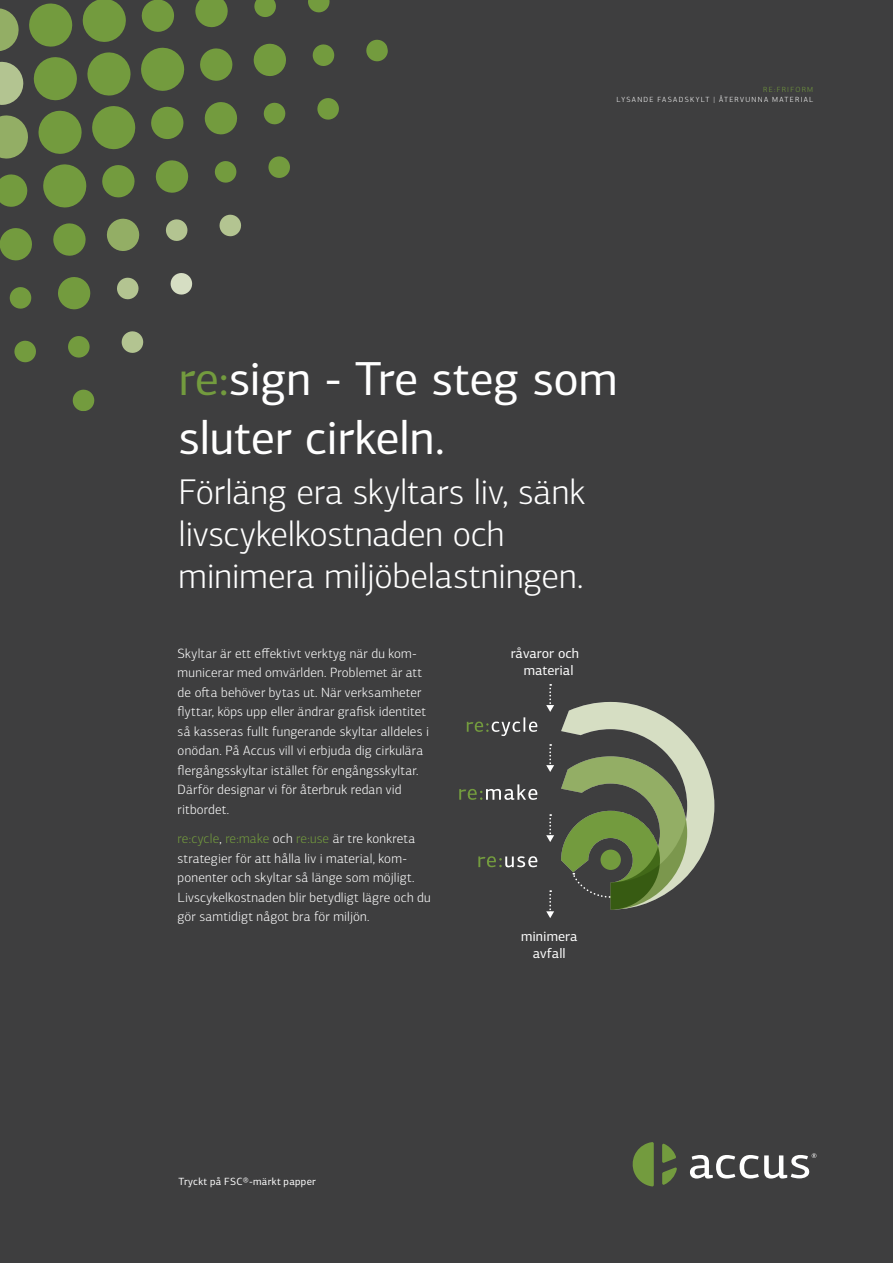
<style>
.page{position:relative;width:893px;height:1263px;background:#3e3e3f}
.page>*{position:absolute;margin:0;border:0;box-sizing:border-box;transform-origin:0 0}
.t1{font:48px/58.5px "PF Centro Sans Pro";letter-spacing:-.01em;color:#fff}
.t2{font:300 36px/42px "PF Centro Sans Pro";letter-spacing:-.005em;color:#fff}
.t3{font:13.95px/16.8px "PF Centro Sans Pro";color:#fff;text-align:center}
.t4{font:300 13.5px/19.5px "PF Centro Sans Pro";letter-spacing:.015em;color:#fff}
.t5{font:10.5px "PF Centro Sans Pro";letter-spacing:.025em;color:#fff}
.t6{font:300 7.5px "PF Centro Sans Pro";letter-spacing:.175em;color:#fff}
.t7{font:300 7.5px "PF Centro Sans Pro";letter-spacing:.175em;color:#739b3e}
.s1{color:#739b3e}
</style>
<div class="page">
<svg style="left:632px;top:1142px;width:22px;height:44px"></svg>
<svg style="left:662px;top:1144px;width:15px;height:41px"></svg>
<svg style="left:690px;top:1153px;width:126px;height:25px"></svg>
<svg style="left:33px;top:57px;width:44px;height:44px"></svg>
<svg style="left:29px;top:3px;width:44px;height:44px"></svg>
<svg style="left:141px;top:47px;width:44px;height:44px"></svg>
<svg style="left:87px;top:52px;width:44px;height:44px"></svg>
<svg style="left:82px;top:0;width:44px;height:42px"></svg>
<svg style="left:200px;top:48px;width:33px;height:33px"></svg>
<svg style="left:253px;top:43px;width:33px;height:33px"></svg>
<svg style="left:195px;top:0;width:33px;height:28px"></svg>
<svg style="left:141px;top:0;width:33px;height:32px"></svg>
<svg style="left:312px;top:44px;width:23px;height:22px"></svg>
<svg style="left:308px;top:0;width:22px;height:13px"></svg>
<svg style="left:366px;top:39px;width:22px;height:23px"></svg>
<svg style="left:254px;top:0;width:22px;height:17px"></svg>
<svg style="left:38px;top:110px;width:44px;height:44px"></svg>
<svg style="left:43px;top:164px;width:44px;height:44px"></svg>
<svg style="left:92px;top:106px;width:44px;height:44px"></svg>
<svg style="left:102px;top:165px;width:33px;height:33px"></svg>
<svg style="left:53px;top:223px;width:33px;height:33px"></svg>
<svg style="left:204px;top:102px;width:33px;height:33px"></svg>
<svg style="left:155px;top:160px;width:34px;height:33px"></svg>
<svg style="left:107px;top:218px;width:33px;height:33px"></svg>
<svg style="left:58px;top:277px;width:33px;height:33px"></svg>
<svg style="left:151px;top:106px;width:33px;height:33px"></svg>
<svg style="left:214px;top:161px;width:23px;height:22px"></svg>
<svg style="left:166px;top:219px;width:22px;height:22px"></svg>
<svg style="left:117px;top:277px;width:22px;height:23px"></svg>
<svg style="left:68px;top:336px;width:22px;height:22px"></svg>
<svg style="left:170px;top:273px;width:23px;height:22px"></svg>
<svg style="left:219px;top:214px;width:22px;height:23px"></svg>
<svg style="left:268px;top:156px;width:22px;height:22px"></svg>
<svg style="left:317px;top:98px;width:22px;height:22px"></svg>
<svg style="left:121px;top:331px;width:23px;height:22px"></svg>
<svg style="left:72px;top:389px;width:23px;height:22px"></svg>
<svg style="left:263px;top:102px;width:23px;height:23px"></svg>
<svg style="left:0;top:61px;width:24px;height:44px"></svg>
<svg style="left:0;top:8px;width:19px;height:43px"></svg>
<svg style="left:0;top:115px;width:28px;height:44px"></svg>
<svg style="left:0;top:174px;width:28px;height:33px"></svg>
<svg style="left:0;top:228px;width:32px;height:33px"></svg>
<svg style="left:9px;top:287px;width:23px;height:22px"></svg>
<svg style="left:14px;top:340px;width:22px;height:23px"></svg>
<svg style="left:459px;top:784px;width:78px;height:16px"></svg>
<svg style="left:478px;top:856px;width:59px;height:11px"></svg>
<svg style="left:467px;top:717px;width:70px;height:19px"></svg>
<svg style="left:561px;top:702px;width:153px;height:208px"></svg>
<div style="left:600px;top:849px;width:21px;height:21px;background:#739b3e;border-radius:50%"></div>
<svg style="left:546px;top:890px;width:8px;height:28px"></svg>
<svg style="left:546px;top:814px;width:8px;height:28px"></svg>
<svg style="left:546px;top:744px;width:8px;height:28px"></svg>
<svg style="left:546px;top:684px;width:8px;height:28px"></svg>
<p class="t7" style="left:763px;top:86px;width:51px">RE:FRIFORM</p>
<p class="t6" style="left:617px;top:95px;width:198px">LYSANDE FASADSKYLT | ÅTERVUNNA MATERIAL</p>
<h1 class="t1" style="left:179px;top:349px;width:441px"><span class="s1">re:</span>sign - Tre steg som sluter cirkeln.</h1>
<h2 class="t2" style="left:179px;top:471px;width:408px">Förläng era skyltars liv, sänk livscykelkostnaden och minimera miljöbelastningen.</h2>
<p class="t4" style="left:178px;top:644px;width:253px">Skyltar är ett effektivt verktyg när du kom&shy;municerar med omvärlden. Problemet är att de ofta behöver bytas ut. När verksamheter flyttar, köps upp eller ändrar grafisk identitet så kasseras fullt fungerande skyltar alldeles i onödan. På Accus vill vi erbjuda dig cirkulära flergångsskyltar istället för engångsskyltar.<br>Därför designar vi för återbruk redan vid ritbordet.</p>
<p class="t4" style="left:178px;top:829px;width:255px"><span class="s1">re:cycle</span>, <span class="s1">re:make</span> och <span class="s1">re:use</span> är tre konkreta strategier för att hålla liv i material, kom&shy;ponenter och skyltar så länge som möjligt.<br>Livscykelkostnaden blir betydligt lägre och du gör samtidigt något bra för miljön.</p>
<p class="t3" style="left:511px;top:645px;width:70px">råvaror och material</p>
<p class="t3" style="left:521px;top:928px;width:58px">minimera avfall</p>
<p class="t5" style="left:179px;top:1175px;width:139px">Tryckt på FSC®-märkt papper</p>
</div>
